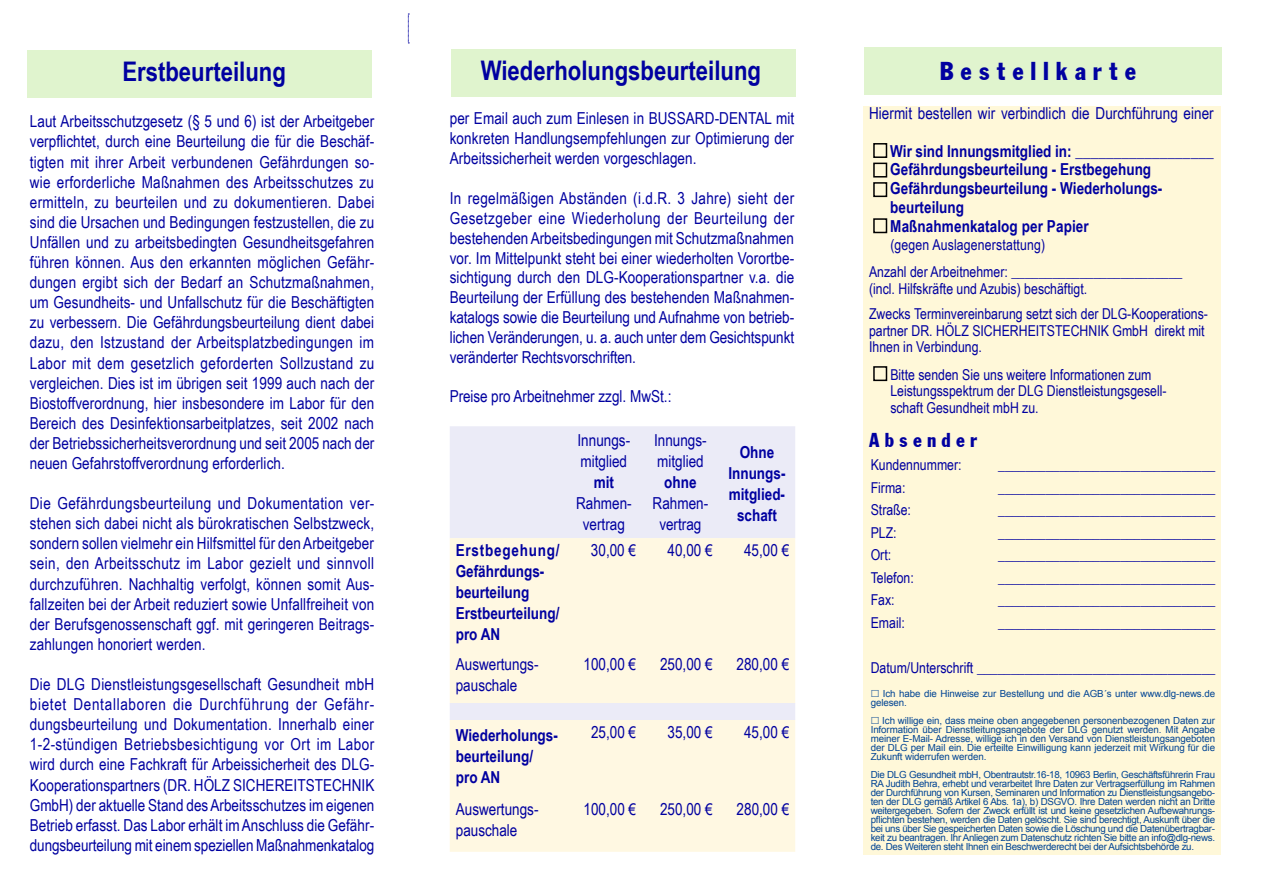
<style>
.page{position:relative;width:1263px;height:893px;background:#fff}
.page>*{position:absolute;margin:0;border:0;box-sizing:border-box;transform-origin:0 0}
.t1{font:700 27px "Arial Narrow";color:#0000a0}
.t2{font:27px "Franklin Cond Gothic";color:#0000a0}
.t3{font:21px "Franklin Cond Gothic";color:#0000a0}
.t4{font:16.5px/20.1px "Arial Narrow";color:#0000a0;text-align:justify}
.t5{font:700 16.5px/21px "Arial Narrow";color:#0000a0}
.t6{font:15px/16.5px "Arial Narrow";color:#0000a0}
.t7{font:9.75px/9px "Arial";letter-spacing:-.01em;color:#004494;text-align:justify}
</style>
<div class="page">
<div style="left:864px;top:47px;width:357px;height:48px;background:#e0f4ce"></div>
<div style="left:28px;top:50px;width:344px;height:47px;background:#e0f4ce"></div>
<div style="left:451px;top:49px;width:344px;height:48px;background:#e0f4ce"></div>
<div style="left:863px;top:106px;width:357px;height:749px;background:#fff8d9"></div>
<div style="left:873px;top:366px;width:14px;height:15px;border:2px solid #000"></div>
<div style="left:450px;top:426px;width:345px;height:112px;background:#ebebf7"></div>
<div style="left:450px;top:538px;width:345px;height:314px;background:#fff8e2"></div>
<svg style="left:408px;top:14px;width:1px;height:30px"></svg>
<div style="left:873px;top:143px;width:14px;height:15px;border:2px solid #000"></div>
<div style="left:873px;top:163px;width:14px;height:15px;border:2px solid #000"></div>
<div style="left:873px;top:182px;width:14px;height:15px;border:2px solid #000"></div>
<div style="left:873px;top:218px;width:14px;height:15px;border:2px solid #000"></div>
<h1 class="t1" style="left:122px;top:51px;width:165px">Erstbeurteilung</h1>
<h1 class="t1" style="left:481px;top:50px;width:282px">Wiederholungsbeurteilung</h1>
<p class="t4" style="left:450px;top:108px;width:346px">per Email auch zum Einlesen in BUSSARD-DENTAL mit konkreten Handlungsempfehlungen zur Optimierung der Arbeitssicherheit werden vorgeschlagen.</p>
<p class="t4" style="left:450px;top:188px;width:346px">In regelmäßigen Abständen (i.d.R. 3 Jahre) sieht der Gesetzgeber eine Wiederholung der Beurteilung der bestehenden Arbeitsbedingungen mit Schutzmaßnahmen vor. Im Mittelpunkt steht bei einer wiederholten Vorortbe&shy;sichtigung durch den DLG-Kooperationspartner v.a. die Beurteilung der Erfüllung des bestehenden Maßnahmen&shy;katalogs sowie die Beurteilung und Aufnahme von betrieb&shy;lichen Veränderungen, u. a. auch unter dem Gesichtspunkt veränderter Rechtsvorschriften.</p>
<p class="t4" style="left:450px;top:386px;width:223px">Preise pro Arbeitnehmer zzgl. MwSt.:</p>
<p class="t4" style="left:577px;top:429px;width:54px;line-height:21px">Innungs&shy;mitglied</p>
<p class="t5" style="left:594px;top:471px;width:22px">mit</p>
<p class="t4" style="left:576px;top:492px;width:57px;line-height:21px;text-align:center">Rahmen&shy;vertrag</p>
<p class="t4" style="left:30px;top:111px;width:346px">Laut Arbeitsschutzgesetz (§ 5 und 6) ist der Arbeitgeber verpflichtet, durch eine Beurteilung die für die Beschäf&shy;tigten mit ihrer Arbeit verbundenen Gefährdungen so&shy;wie erforderliche Maßnahmen des Arbeitsschutzes zu ermitteln, zu beurteilen und zu dokumentieren. Dabei sind die Ursachen und Bedingungen festzustellen, die zu Unfällen und zu arbeitsbedingten Gesundheitsgefahren führen können. Aus den erkannten möglichen Gefähr&shy;dungen ergibt sich der Bedarf an Schutzmaßnahmen, um Gesundheits- und Unfallschutz für die Beschäftigten zu verbessern. Die Gefährdungsbeurteilung dient dabei dazu, den Istzustand der Arbeitsplatzbedingungen im Labor mit dem gesetzlich geforderten Sollzustand zu vergleichen. Dies ist im übrigen seit 1999 auch nach der Biostoffverordnung, hier insbesondere im Labor für den Bereich des Desinfektionsarbeitplatzes, seit 2002 nach der Betriebssicherheitsverordnung und seit 2005 nach der neuen Gefahrstoffverordnung erforderlich.</p>
<p class="t4" style="left:30px;top:493px;width:346px">Die Gefährdungsbeurteilung und Dokumentation ver&shy;stehen sich dabei nicht als bürokratischen Selbstzweck, sondern sollen vielmehr ein Hilfsmittel für den Arbeitgeber sein, den Arbeitsschutz im Labor gezielt und sinnvoll durchzuführen. Nachhaltig verfolgt, können somit Aus&shy;fallzeiten bei der Arbeit reduziert sowie Unfallfreiheit von der Berufsgenossenschaft ggf. mit geringeren Beitrags&shy;zahlungen honoriert werden.</p>
<p class="t4" style="left:30px;top:674px;width:346px">Die DLG Dienstleistungsgesellschaft Gesundheit mbH bietet Dentallaboren die Durchführung der Gefähr&shy;dungsbeurteilung und Dokumentation. Innerhalb einer 1-2-stündigen Betriebsbesichtigung vor Ort im Labor wird durch eine Fachkraft für Arbeissicherheit des DLG-Kooperationspartners (DR. HÖLZ SICHEREITSTECHNIK GmbH) der aktuelle Stand des Arbeitsschutzes im eigenen Betrieb erfasst. Das Labor erhält im Anschluss die Gefähr&shy;dungsbeurteilung mit einem speziellen Maßnahmenkatalog</p>
<p class="t4" style="left:654px;top:429px;width:54px;line-height:21px">Innungs&shy;mitglied</p>
<p class="t5" style="left:664px;top:471px;width:34px">ohne</p>
<p class="t4" style="left:653px;top:492px;width:57px;line-height:21px;text-align:center">Rahmen&shy;vertrag</p>
<p class="t5" style="left:728px;top:441px;width:59px;text-align:center">Ohne<br>Innungs&shy;mitglied&shy;schaft</p>
<p class="t5" style="left:456px;top:539px;width:105px">Erstbegehung/<br>Gefährdungs&shy;beurteilung<br>Erstbeurteilung/ pro AN</p>
<p class="t4" style="left:591px;top:540px;width:47px">30,00 €</p>
<p class="t4" style="left:667px;top:540px;width:47px">40,00 €</p>
<p class="t4" style="left:744px;top:540px;width:47px">45,00 €</p>
<p class="t4" style="left:456px;top:653px;width:84px;line-height:21px">Auswertungs&shy;pauschale</p>
<p class="t4" style="left:583px;top:654px;width:54px">100,00 €</p>
<p class="t4" style="left:660px;top:654px;width:54px">250,00 €</p>
<p class="t4" style="left:736px;top:654px;width:54px">280,00 €</p>
<p class="t5" style="left:456px;top:724px;width:104px">Wiederholungs&shy;beurteilung/ pro AN</p>
<p class="t4" style="left:591px;top:722px;width:47px">25,00 €</p>
<p class="t4" style="left:667px;top:722px;width:47px">35,00 €</p>
<p class="t4" style="left:744px;top:722px;width:47px">45,00 €</p>
<p class="t4" style="left:456px;top:798px;width:84px;line-height:21px">Auswertungs&shy;pauschale</p>
<p class="t4" style="left:583px;top:798px;width:54px">100,00 €</p>
<p class="t4" style="left:660px;top:798px;width:54px">250,00 €</p>
<p class="t4" style="left:737px;top:798px;width:54px">280,00 €</p>
<h1 class="t2" style="left:940px;top:55px;width:198px">B e s t e l l k a r t e</h1>
<p class="t4" style="left:869px;top:103px;width:346px">Hiermit bestellen wir verbindlich die Durchführung einer</p>
<p class="t5" style="left:890px;top:141px;width:325px;line-height:18.8px">Wir sind Innungsmitglied in: __________________ Gefährdungsbeurteilung - Erstbegehung Gefährdungsbeurteilung - Wiederholungs&shy;beurteilung<br>Maßnahmenkatalog per Papier</p>
<p class="t6" style="left:869px;top:231px;width:315px;line-height:27px;text-indent:21px">(gegen Auslagenerstattung)<br>Anzahl der Arbeitnehmer: _________________________</p>
<p class="t6" style="left:869px;top:275px;width:340px;line-height:25.5px">(incl. Hilfskräfte und Azubis) beschäftigt.<br>Zwecks Terminvereinbarung setzt sich der DLG-Kooperations-</p>
<p class="t6" style="left:869px;top:322px;width:337px">partner DR. HÖLZ SICHERHEITSTECHNIK GmbH direkt mit<br>Ihnen in Verbindung.</p>
<p class="t6" style="left:890px;top:365px;width:278px">Bitte senden Sie uns weitere Informationen zum<br>Leistungsspektrum der DLG Dienstleistungsgesell&shy;schaft Gesundheit mbH zu.</p>
<p class="t3" style="left:869px;top:429px;width:110px">A b s e n d e r</p>
<p class="t6" style="left:871px;top:456px;width:92px">Kundennummer:</p>
<p class="t6" style="left:871px;top:479px;width:36px">Firma:</p>
<p class="t6" style="left:871px;top:501px;width:42px">Straße:</p>
<p class="t6" style="left:871px;top:524px;width:27px">PLZ:</p>
<p class="t6" style="left:871px;top:546px;width:22px">Ort:</p>
<p class="t6" style="left:871px;top:569px;width:45px">Telefon:</p>
<p class="t6" style="left:871px;top:591px;width:25px">Fax:</p>
<p class="t6" style="left:998px;top:456px;width:219px">________________________________</p>
<p class="t6" style="left:998px;top:479px;width:219px">________________________________</p>
<p class="t6" style="left:998px;top:501px;width:219px">________________________________</p>
<p class="t6" style="left:998px;top:524px;width:219px">________________________________</p>
<p class="t6" style="left:998px;top:546px;width:219px">________________________________</p>
<p class="t6" style="left:998px;top:569px;width:219px">________________________________</p>
<p class="t6" style="left:998px;top:591px;width:219px">________________________________</p>
<p class="t6" style="left:871px;top:614px;width:36px">Email:</p>
<p class="t6" style="left:998px;top:614px;width:219px">________________________________</p>
<p class="t6" style="left:871px;top:659px;width:346px">Datum/Unterschrift ___________________________________</p>
<p class="t7" style="left:871px;top:689px;width:346px;text-indent:12px">Ich habe die Hinweise zur Bestellung und die AGB´s unter www.dlg-news.de gelesen.</p>
<p class="t7" style="left:871px;top:716px;width:346px;text-indent:12px">Ich willige ein, dass meine oben angegebenen personenbezogenen Daten zur Information über Dienstleitungsangebote der DLG genutzt werden. Mit Angabe meiner E-Mail- Adresse, willige ich in den Versand von Dienstleistungsangeboten der DLG per Mail ein. Die erteilte Einwilligung kann jederzeit mit Wirkung für die Zukunft widerrufen werden.</p>
<p class="t7" style="left:871px;top:770px;width:346px">Die DLG Gesundheit mbH, Obentrautstr.16-18, 10963 Berlin, Geschäftsführerin Frau RA Judith Behra, erhebt und verarbeitet Ihre Daten zur Vertragserfüllung im Rahmen der Durchführung von Kursen, Seminaren und Information zu Dienstleistungsangebo&shy;ten der DLG gemäß Artikel 6 Abs. 1a), b) DSGVO. Ihre Daten werden nicht an Dritte weitergegeben. Sofern der Zweck erfüllt ist und keine gesetzlichen Aufbewahrungs&shy;pflichten bestehen, werden die Daten gelöscht. Sie sind berechtigt, Auskunft über die bei uns über Sie gespeicherten Daten sowie die Löschung und die Datenübertragbar&shy;keit zu beantragen. Ihr Anliegen zum Datenschutz richten Sie bitte an info@dlg-news. de. Des Weiteren steht Ihnen ein Beschwerderecht bei der Aufsichtsbehörde zu.</p>
</div>
